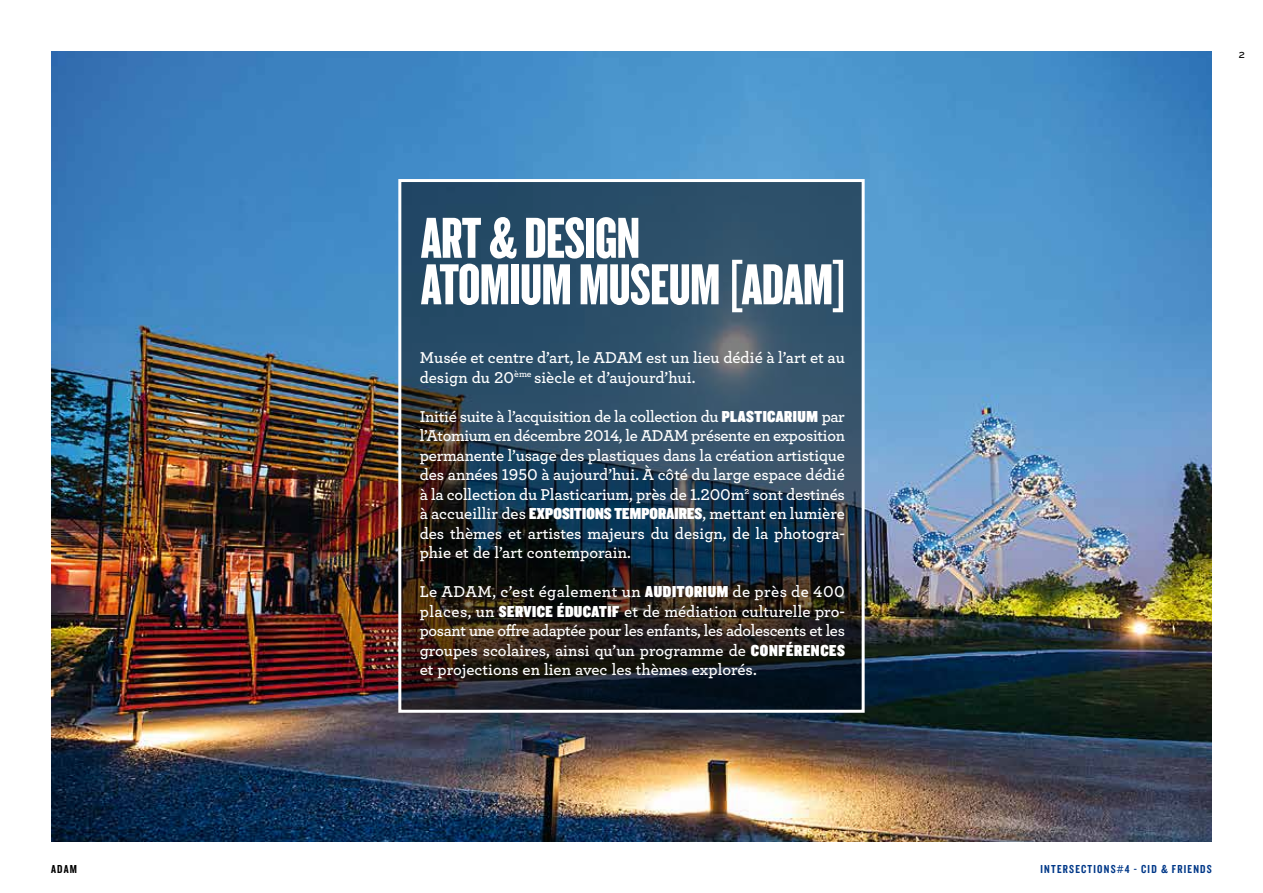
<style>
.page{position:relative;width:1263px;height:893px;background:#fff}
.page>*{position:absolute;margin:0;border:0;box-sizing:border-box;transform-origin:0 0}
.t1{font:60px/46.5px "Knockout 68 Full Featherwt";letter-spacing:-.01em;color:#fff}
.t2{font:600 16.5px/19.5px "Archer";color:#fff;text-align:justify}
.t3{font:12px "Knockout 49 Liteweight";letter-spacing:.1em;color:#003888}
.t4{font:12px "Knockout 49 Liteweight";color:#000}
.t5{font:9px "Knockout 33 Junior Heviwt";color:#000}
.s1{font-family:"Knockout 90 Ultmt Welterwt";font-weight:400}
</style>
<div class="page">
<img style="left:51px;top:51px;width:1161px;height:791px">
<svg style="left:402px;top:183px;width:459px;height:526px;background:#263a4a"></svg>
<div style="left:398px;top:179px;width:467px;height:534px;border:3px solid #fff"></div>
<h1 class="t1" style="left:421px;top:213px;width:428px">ART &amp; DESIGN<br>ATOMIUM MUSEUM [ADAM]</h1>
<p class="t2" style="left:420px;top:347px;width:427px">Musée et centre d’art, le ADAM est un lieu dédié à l’art et au design du 20<sup>ème</sup> siècle et d’aujourd’hui.</p>
<p class="t2" style="left:420px;top:405px;width:427px">Initié suite à l’acquisition de la collection du <span class="s1">PLASTICARIUM</span> par l’Atomium en décembre 2014, le ADAM présente en exposition permanente l’usage des plastiques dans la création artistique des années 1950 à aujourd’hui. à côté du large espace dédié à la collection du Plasticarium, près de 1.200m<sup>2</sup> sont destinés à accueillir des <span class="s1">EXPOSITIONS TEMPORAIRES</span>, mettant en lumière des thèmes et artistes majeurs du design, de la photogra&shy;phie et de l’art contemporain.</p>
<p class="t2" style="left:420px;top:581px;width:427px">Le ADAM, c’est également un <span class="s1">AUDITORIUM</span> de près de 400 places, un <span class="s1">SERVICE ÉDUCATIF</span> et de médiation culturelle pro&shy;posant une offre adaptée pour les enfants, les adolescents et les groupes scolaires, ainsi qu’un programme de <span class="s1">CONFÉRENCES </span>et projections en lien avec les thèmes explorés.</p>
<p class="t5" style="left:1239px;top:49px;width:7px">2</p>
<p class="t4" style="left:51px;top:861px;width:28px">ADAM</p>
<p class="t3" style="left:1040px;top:861px;width:173px">INTERSECTIONS#4 - CID &amp; FRIENDS</p>
</div>
